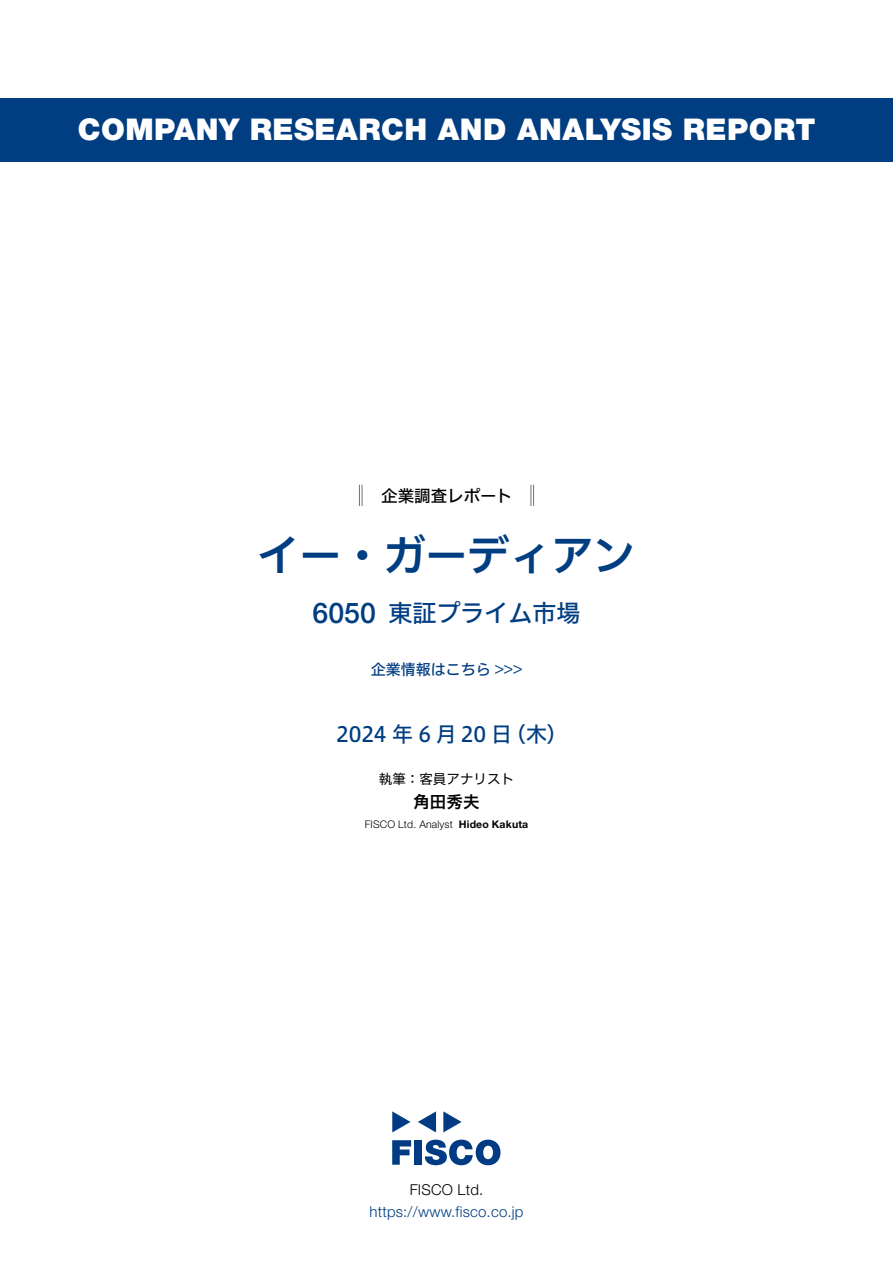
<style>
.page{position:relative;width:893px;height:1263px;background:#fff}
.page>*{position:absolute;margin:0;border:0;box-sizing:border-box;transform-origin:0 0}
.t1{font:42px "Hiragino UD Sans F Std N W6";color:#003d81}
.t2{font:900 30px "Helvetica Neue LT Std";letter-spacing:.015em;color:#fff}
.t3{font:500 28.5px "Helvetica Neue LT Std";color:#003d81}
.t4{font:24px "Hiragino UD Sans F Std N W5";color:#003d81}
.t5{font:21px "Hiragino UD Sans F Std N W5";letter-spacing:-.005em;color:#003d81}
.t6{font:16.5px "Hiragino UD Sans F Std N W5";color:#000}
.t7{font:16.5px "Hiragino UD Sans F Std N W6";color:#000}
.t8{font:300 15px "Helvetica Neue LT Std";letter-spacing:.015em;color:#003d81}
.t9{font:15px "Hiragino UD Sans F Std N W5";color:#003d81}
.t10{font:300 15px "Helvetica Neue LT Std";letter-spacing:.015em;color:#000}
.t11{font:13.5px "Hiragino UD Sans F Std N W4";color:#000}
.t12{font:300 10.5px "Helvetica Neue LT Std";letter-spacing:.015em;color:#000}
.t13{font:700 10.5px "Helvetica Neue LT Std";letter-spacing:.015em;color:#000}
</style>
<div class="page">
<svg style="left:392px;top:1140px;width:19px;height:25px"></svg>
<div style="left:414px;top:1140px;width:8px;height:25px;background:#003b83"></div>
<svg style="left:425px;top:1139px;width:75px;height:26px"></svg>
<svg style="left:392px;top:1111px;width:18px;height:21px"></svg>
<svg style="left:443px;top:1111px;width:19px;height:21px"></svg>
<svg style="left:418px;top:1111px;width:18px;height:21px"></svg>
<div style="left:0;top:98px;width:893px;height:64px;background:#003d81"></div>
<svg style="left:359px;top:485px;width:4px;height:21px"></svg>
<svg style="left:531px;top:485px;width:3px;height:21px"></svg>
<p class="t2" style="left:78px;top:112px;width:739px">COMPANY RESEARCH AND ANALYSIS REPORT</p>
<p class="t6" style="left:365px;top:483px;width:149px">　企業調査レポート</p>
<h1 class="t1" style="left:257px;top:523px;width:380px">イー・ガーディアン</h1>
<p class="t3" style="left:313px;top:596px;width:65px">6050</p>
<p class="t4" style="left:388px;top:594px;width:193px">東証プライム市場</p>
<p class="t9" style="left:371px;top:658px;width:153px">企業情報はこちら &lt;&lt;&lt;</p>
<p class="t5" style="left:336px;top:718px;width:178px">2024 年 6 月20 日</p>
<p class="t5" style="left:505px;top:718px;width:64px">（木(</p>
<p class="t11" style="left:379px;top:768px;width:137px">執筆：客員アナリスト</p>
<p class="t7" style="left:413px;top:789px;width:67px">角田秀夫</p>
<p class="t13" style="left:459px;top:818px;width:71px">Hideo Kakuta</p>
<p class="t12" style="left:365px;top:818px;width:90px">FISCO Ltd. Analyst</p>
<p class="t10" style="left:410px;top:1180px;width:75px">FISCO Ltd.</p>
<p class="t8" style="left:369px;top:1202px;width:156px">https://www.fisco.co j p.</p>
</div>
